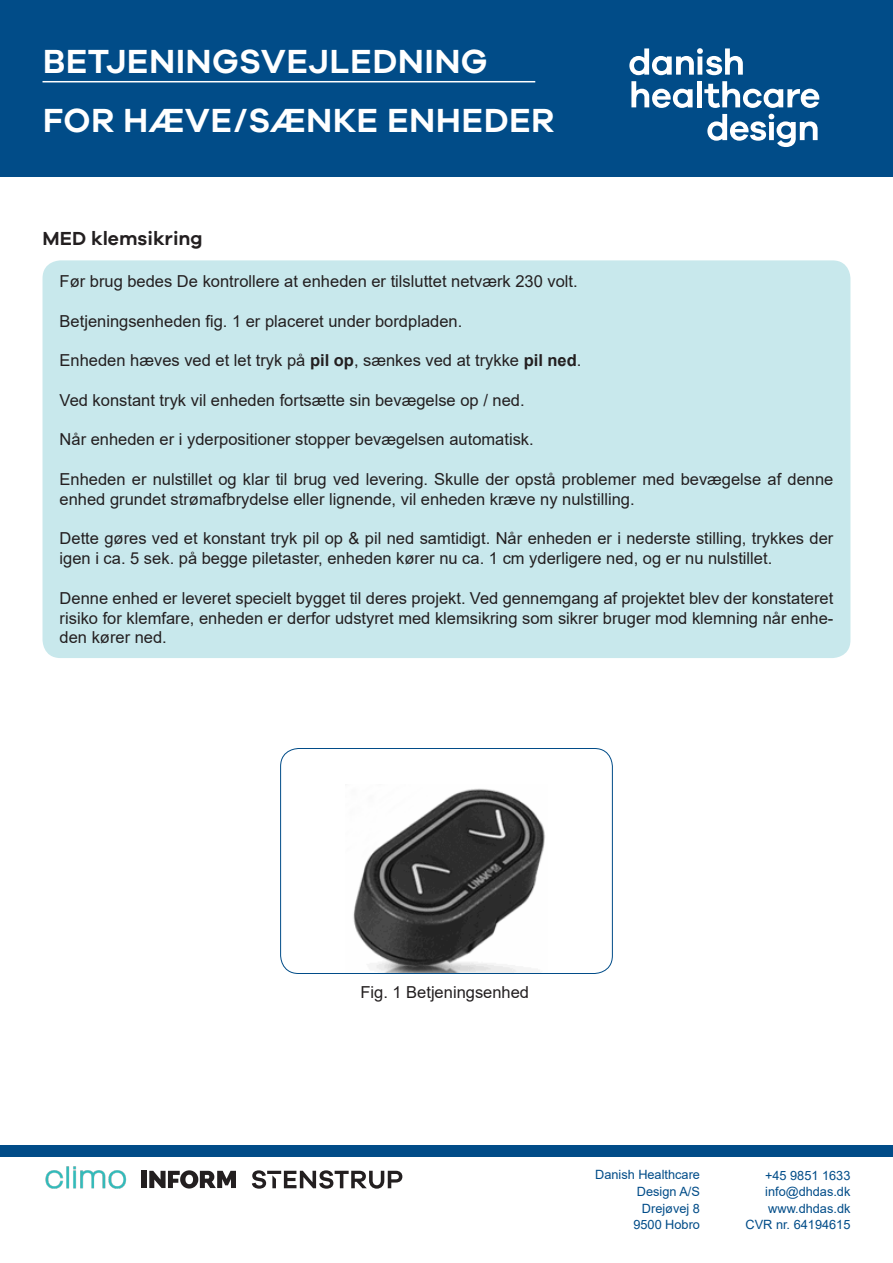
<style>
.page{position:relative;width:893px;height:1263px;background:#fff}
.page>*{position:absolute;margin:0;border:0;box-sizing:border-box;transform-origin:0 0}
.t1{font:600 34.5px "Galano Grotesque";letter-spacing:.01em;color:#fff}
.t2{font:600 19.5px "Galano Grotesque";color:#231f20}
.t3{font:16.5px/19.8px "Arial";color:#231f20}
.t4{font:12.75px/16.5px "Arial";color:#014c88;text-align:right}
.s1{font-weight:700}
</style>
<div class="page">
<div style="left:0;top:0;width:893px;height:176px;background:#014c88"></div>
<div style="left:0;top:1145px;width:893px;height:11px;background:#014c88"></div>
<hr style="left:43px;top:81px;width:492px;height:1px;background:#fff">
<svg style="left:629px;top:48px;width:114px;height:27px"></svg>
<svg style="left:631px;top:81px;width:62px;height:27px"></svg>
<hr style="left:698px;top:81px;width:4px;height:26px;background:#fff">
<svg style="left:704px;top:81px;width:115px;height:27px"></svg>
<svg style="left:707px;top:114px;width:111px;height:33px"></svg>
<svg style="left:252px;top:1170px;width:150px;height:19px"></svg>
<img style="left:46px;top:1166px;width:81px;height:22px">
<svg style="left:149px;top:1170px;width:87px;height:18px"></svg>
<div style="left:142px;top:1171px;width:5px;height:17px;background:#231f20"></div>
<div style="left:43px;top:260px;width:807px;height:398px;background:#c8e8ec;border-radius:18px"></div>
<img style="left:353px;top:788px;width:192px;height:184px">
<div style="left:280px;top:748px;width:333px;height:226px;border:1px solid #014c88;border-radius:18px"></div>
<h1 class="t1" style="left:43px;top:40px;width:446px">BETJENINGSVEJLEDNING</h1>
<h1 class="t1" style="left:43px;top:100px;width:513px">FOR HÆVE/SÆNKE ENHEDER</h1>
<p class="t2" style="left:43px;top:227px;width:162px">MED klemsikring</p>
<p class="t3" style="left:60px;top:271px;width:520px">Før brug bedes De kontrollere at enheden er tilsluttet netværk 230 volt.</p>
<p class="t3" style="left:60px;top:311px;width:404px">Betjeningsenheden fig. 1 er placeret under bordpladen.</p>
<p class="t3" style="left:60px;top:350px;width:523px">Enheden hæves ved et let tryk på <span class="s1">pil op</span>, sænkes ved at trykke <span class="s1">pil ned</span>.</p>
<p class="t3" style="left:60px;top:390px;width:466px">Ved konstant tryk vil enheden fortsætte sin bevægelse op / ned.</p>
<p class="t3" style="left:60px;top:430px;width:476px">Når enheden er i yderpositioner stopper bevægelsen automatisk.</p>
<p class="t3" style="left:60px;top:469px;width:775px">Enheden er nulstillet og klar til brug ved levering. Skulle der opstå problemer med bevægelse af denne enhed grundet strømafbrydelse eller lignende, vil enheden kræve ny nulstilling.</p>
<p class="t3" style="left:60px;top:529px;width:775px">Dette gøres ved et konstant tryk pil op &amp; pil ned samtidigt. Når enheden er i nederste stilling, trykkes der igen i ca. 5 sek. på begge piletaster, enheden kører nu ca. 1 cm yderligere ned, og er nu nulstillet.</p>
<p class="t3" style="left:60px;top:588px;width:775px;text-align:justify">Denne enhed er leveret specielt bygget til deres projekt. Ved gennemgang af projektet blev der konstateret risiko for klemfare, enheden er derfor udstyret med klemsikring som sikrer bruger mod klemning når enhe&shy;den kører ned.</p>
<p class="t3" style="left:360px;top:982px;width:170px">Fig. 1 Betjeningsenhed</p>
<p class="t4" style="left:595px;top:1167px;width:106px">Danish Healthcare<br>Design A/S<br>Drejøvej 8<br>9500 Hobro</p>
<p class="t4" style="left:745px;top:1167px;width:106px">+45 9851 1633 info@dhdas.dk www.dhdas.dk<br>CVR nr. 64194615</p>
</div>
